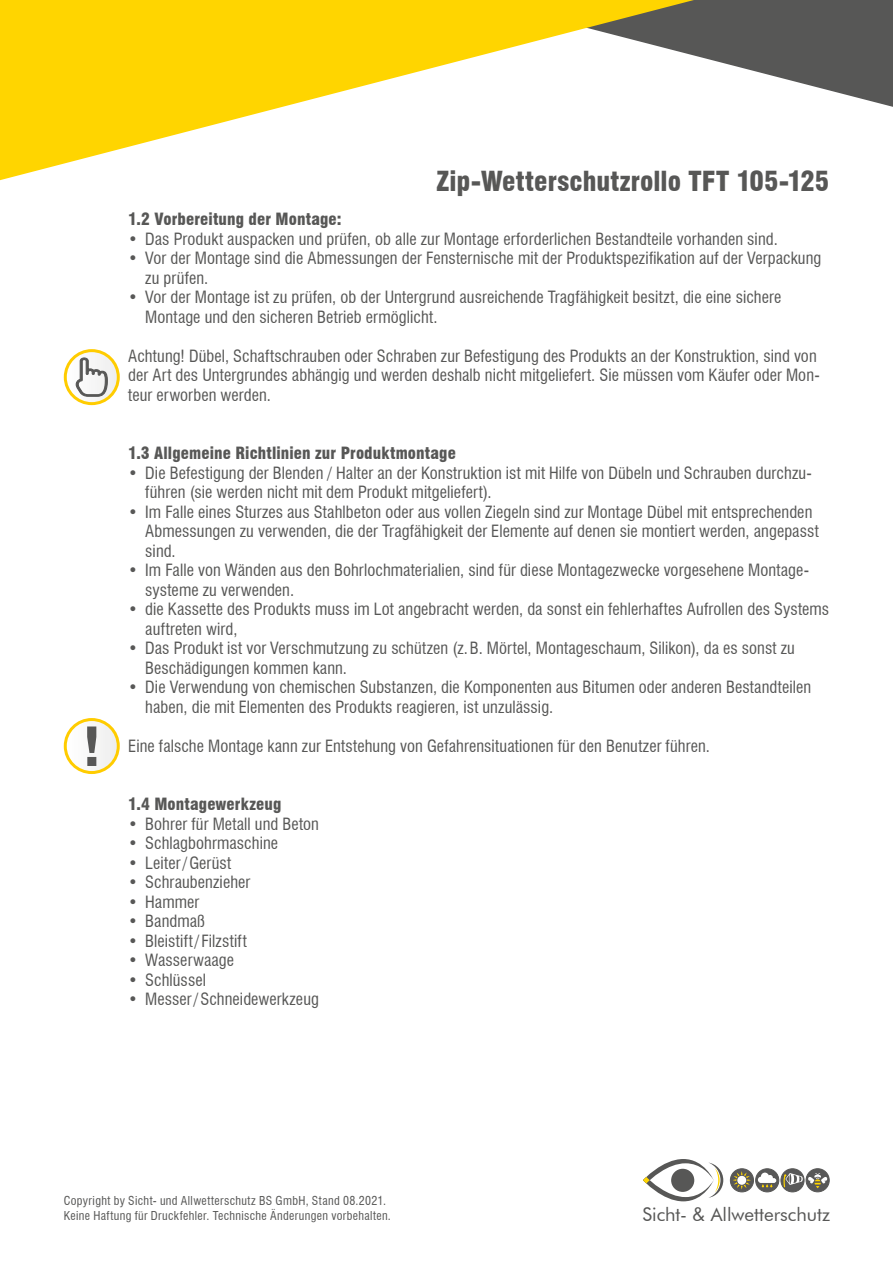
<style>
.page{position:relative;width:893px;height:1263px;background:#fff}
.page>*{position:absolute;margin:0;border:0;box-sizing:border-box;transform-origin:0 0}
.t1{font:900 condensed 52.5px "Swiss 721 BT";color:#575756}
.t2{font:900 condensed 27px "Swiss 721 BT";color:#575756}
.t3{font:18.75px "Futura BT";color:#575756}
.t4{font:condensed 16.5px/19.5px "Swiss 721 BT";letter-spacing:.005em;color:#575756}
.t5{font:900 condensed 16.5px "Swiss 721 BT";letter-spacing:.005em;color:#575756}
.t6{font:condensed 12px/15px "Swiss 721 BT";letter-spacing:.03em;color:#575756}
</style>
<div class="page">
<svg style="left:743px;top:0;width:150px;height:107px;fill:#575756"></svg>
<svg style="left:0;top:0;width:743px;height:181px"></svg>
<div style="left:806px;top:1169px;width:23px;height:23px;background:#585858;border-radius:50%"></div>
<div style="left:806px;top:1168px;width:24px;height:24px;border:1px solid #575756;border-radius:50%"></div>
<div style="left:730px;top:1169px;width:23px;height:23px;background:#585858;border-radius:50%"></div>
<div style="left:730px;top:1168px;width:24px;height:24px;border:1px solid #575756;border-radius:50%"></div>
<svg style="left:733px;top:1171px;width:18px;height:18px"></svg>
<div style="left:737px;top:1176px;width:9px;height:9px;background:#fff;border-radius:50%"></div>
<div style="left:756px;top:1169px;width:23px;height:23px;background:#585858;border-radius:50%"></div>
<div style="left:755px;top:1168px;width:24px;height:24px;border:1px solid #575756;border-radius:50%"></div>
<svg style="left:758px;top:1172px;width:18px;height:15px"></svg>
<div style="left:781px;top:1169px;width:23px;height:23px;background:#585858;border-radius:50%"></div>
<div style="left:780px;top:1168px;width:24px;height:24px;border:1px solid #575756;border-radius:50%"></div>
<svg style="left:643px;top:1159px;width:80px;height:42px"></svg>
<div style="left:671px;top:1169px;width:23px;height:23px;background:#575756;border-radius:50%"></div>
<svg style="left:783px;top:1173px;width:44px;height:15px"></svg>
<svg style="left:65px;top:351px;width:53px;height:53px"></svg>
<div style="left:64px;top:349px;width:56px;height:56px;border:3px solid #fc0;border-radius:50%"></div>
<svg style="left:75px;top:354px;width:34px;height:49px"></svg>
<svg style="left:65px;top:719px;width:53px;height:53px"></svg>
<div style="left:64px;top:718px;width:56px;height:56px;border:3px solid #fc0;border-radius:50%"></div>
<h2 class="t2" style="left:436px;top:165px;width:394px">Zip-Wetterschutzrollo TFT 105-125</h2>
<h1 class="t1" style="left:83px;top:715px;width:19px">!</h1>
<p class="t5" style="left:128px;top:209px;width:215px">1.2 Vorbereitung der Montage:</p>
<p class="t4" style="left:128px;top:229px;width:651px">• Das Produkt auspacken und prüfen, ob alle zur Montage erforderlichen Bestandteile vorhanden sind.</p>
<p class="t4" style="left:145px;top:248px;width:678px;text-indent:-17px">• Vor der Montage sind die Abmessungen der Fensternische mit der Produktspezifikation auf der Verpackung zu prüfen.</p>
<p class="t4" style="left:145px;top:287px;width:638px;text-indent:-17px">• Vor der Montage ist zu prüfen, ob der Untergrund ausreichende Tragfähigkeit besitzt, die eine sichere<br>Montage und den sicheren Betrieb ermöglicht.</p>
<p class="t4" style="left:128px;top:346px;width:693px">Achtung! Dübel, Schaftschrauben oder Schraben zur Befestigung des Produkts an der Konstruktion, sind von der Art des Untergrundes abhängig und werden deshalb nicht mitgeliefert. Sie müssen vom Käufer oder Mon&shy;teur erworben werden.</p>
<p class="t5" style="left:128px;top:443px;width:329px">1.3 Allgemeine Richtlinien zur Produktmontage</p>
<p class="t4" style="left:145px;top:463px;width:668px;text-indent:-17px">• Die Befestigung der Blenden / Halter an der Konstruktion ist mit Hilfe von Dübeln und Schrauben durchzu&shy;führen (sie werden nicht mit dem Produkt mitgeliefert).</p>
<p class="t4" style="left:145px;top:502px;width:675px;text-indent:-17px">• Im Falle eines Sturzes aus Stahlbeton oder aus vollen Ziegeln sind zur Montage Dübel mit entsprechenden<br>Abmessungen zu verwenden, die der Tragfähigkeit der Elemente auf denen sie montiert werden, angepasst sind.</p>
<p class="t4" style="left:145px;top:560px;width:665px;text-indent:-17px">• Im Falle von Wänden aus den Bohrlochmaterialien, sind für diese Montagezwecke vorgesehene Montage&shy;systeme zu verwenden.</p>
<p class="t4" style="left:145px;top:599px;width:685px;text-indent:-17px">• die Kassette des Produkts muss im Lot angebracht werden, da sonst ein fehlerhaftes Aufrollen des Systems auftreten wird,</p>
<p class="t4" style="left:145px;top:638px;width:651px;text-indent:-17px">• Das Produkt ist vor Verschmutzung zu schützen (z.B. Mörtel, Montageschaum, Silikon), da es sonst zu<br>Beschädigungen kommen kann.</p>
<p class="t4" style="left:145px;top:677px;width:667px;text-indent:-17px">• Die Verwendung von chemischen Substanzen, die Komponenten aus Bitumen oder anderen Bestandteilen haben, die mit Elementen des Produkts reagieren, ist unzulässig.</p>
<p class="t4" style="left:128px;top:736px;width:583px">Eine falsche Montage kann zur Entstehung von Gefahrensituationen für den Benutzer führen.</p>
<p class="t5" style="left:128px;top:794px;width:155px">1.4 Montagewerkzeug</p>
<p class="t4" style="left:128px;top:814px;width:192px">• Bohrer für Metall und Beton</p>
<p class="t4" style="left:128px;top:833px;width:151px">• Schlagbohrmaschine</p>
<p class="t4" style="left:128px;top:853px;width:104px">• Leiter/Gerüst</p>
<p class="t4" style="left:128px;top:872px;width:124px">• Schraubenzieher</p>
<p class="t4" style="left:128px;top:892px;width:73px">• Hammer</p>
<p class="t4" style="left:128px;top:911px;width:78px">• Bandmaß</p>
<p class="t4" style="left:128px;top:931px;width:120px">• Bleistift/Filzstift</p>
<p class="t4" style="left:128px;top:950px;width:107px">• Wasserwaage</p>
<p class="t4" style="left:128px;top:970px;width:79px">• Schlüssel</p>
<p class="t4" style="left:128px;top:989px;width:192px">• Messer/Schneidewerkzeug</p>
<p class="t6" style="left:64px;top:1193px;width:329px">Copyright by Sicht- und Allwetterschutz BS GmbH, Stand 08.2021.<br>Keine Haftung für Druckfehler. Technische Änderungen vorbehalten.</p>
<p class="t3" style="left:642px;top:1203px;width:189px">Sicht- &amp; Allwetterschutz</p>
</div>
